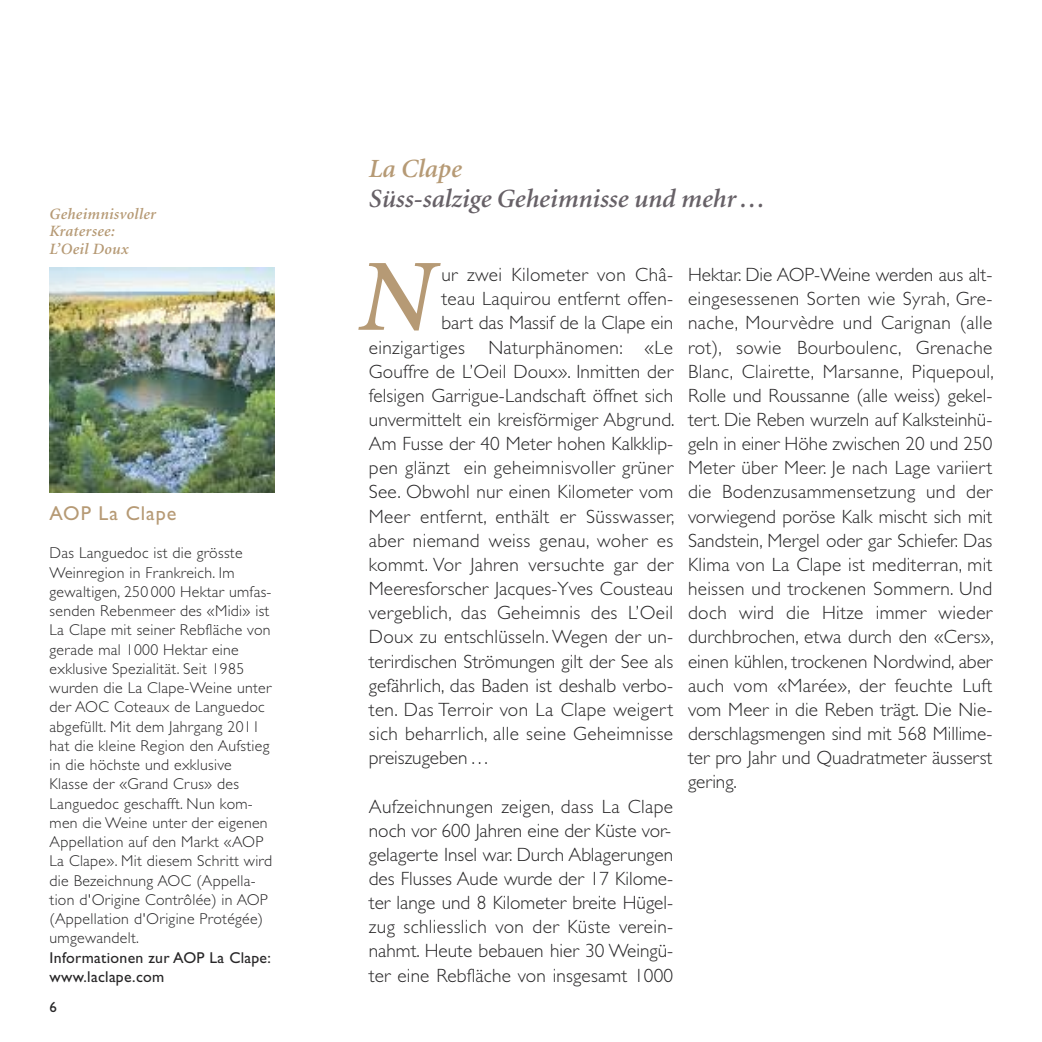
<style>
.page{position:relative;width:1042px;height:1042px;background:#fff}
.page>*{position:absolute;margin:0;border:0;box-sizing:border-box;transform-origin:0 0}
.t1{font:italic 600 102.55px "Minion";color:#b69a75}
.t2{font:italic 600 26.25px "Minion";color:#676167}
.t3{font:italic 600 26.25px "Minion";color:#b69a75}
.t4{font:20.12px "Gill Sans";letter-spacing:.05em;color:#b69a75}
.t5{font:300 19.25px/24.2px "Gill Sans";letter-spacing:.01em;color:#272627;text-align:justify}
.t6{font:300 15.75px/19.2px "Gill Sans";letter-spacing:.02em;color:#272627}
.t7{font:15.75px/19.2px "Gill Sans";letter-spacing:.02em;color:#272627}
.t8{font:italic 600 15.75px/17.5px "Minion";letter-spacing:.02em;color:#b69a75}
.t9{font:14.88px "Gill Sans";color:#272627}
</style>
<div class="page">
<img style="left:50px;top:268px;width:224px;height:224px">
<p class="t8" style="left:50px;top:206px;width:108px">Geheimnisvoller<br>Kratersee:<br>L’Oeil Doux</p>
<p class="t4" style="left:50px;top:505px;width:128px">AOP La Clape</p>
<p class="t6" style="left:50px;top:545px;width:224px">Das Languedoc ist die grösste<br>Weinregion in Frankreich. Im gewaltigen, 250 000 Hektar umfas&shy;senden Rebenmeer des «Midi» ist<br>La Clape mit seiner Rebfläche von gerade mal 1000 Hektar eine exklusive Spezialität. Seit 1985 wurden die La Clape-Weine unter der AOC Coteaux de Languedoc abgefüllt. Mit dem Jahrgang 2011 hat die kleine Region den Aufstieg in die höchste und exklusive<br>Klasse der «Grand Crus» des<br>Languedoc geschafft. Nun kom&shy;men die Weine unter der eigenen<br>Appellation auf den Markt «AOP<br>La Clape». Mit diesem Schritt wird die Bezeichnung AOC (Appella&shy;tion d'Origine Contrôlée) in AOP (Appellation d'Origine Protégée) umgewandelt.</p>
<p class="t7" style="left:50px;top:949px;width:223px">Informationen zur AOP La Clape: www.laclape.com</p>
<p class="t9" style="left:50px;top:1002px;width:9px">6</p>
<h2 class="t3" style="left:369px;top:159px;width:95px">La Clape</h2>
<h2 class="t2" style="left:369px;top:188px;width:398px">Süss-salzige Geheimnisse und mehr…</h2>
<h1 class="t1" style="left:359px;top:257px;width:76px">N</h1>
<p class="t5" style="left:441px;top:264px;width:233px">ur zwei Kilometer von Châ-</p>
<p class="t5" style="left:441px;top:288px;width:233px">teau Laquirou entfernt offen-</p>
<p class="t5" style="left:441px;top:313px;width:233px">bart das Massif de la Clape ein</p>
<p class="t5" style="left:369px;top:337px;width:306px">einzigartiges Naturphänomen: «Le</p>
<p class="t5" style="left:369px;top:361px;width:306px">Gouffre de L’Oeil Doux». Inmitten der</p>
<p class="t5" style="left:369px;top:385px;width:306px">felsigen Garrigue-Landschaft öffnet sich</p>
<p class="t5" style="left:369px;top:409px;width:307px">unvermittelt ein kreisförmiger Abgrund.</p>
<p class="t5" style="left:369px;top:433px;width:306px">Am Fusse der 40 Meter hohen Kalkklip-</p>
<p class="t5" style="left:369px;top:457px;width:306px">pen glänzt ein geheimnisvoller grüner</p>
<p class="t5" style="left:369px;top:482px;width:306px">See. Obwohl nur einen Kilometer vom</p>
<p class="t5" style="left:369px;top:506px;width:307px">Meer entfernt, enthält er Süsswasser,</p>
<p class="t5" style="left:369px;top:530px;width:306px">aber niemand weiss genau, woher es</p>
<p class="t5" style="left:369px;top:554px;width:306px">kommt. Vor Jahren versuchte gar der</p>
<p class="t5" style="left:369px;top:578px;width:306px">Meeresforscher Jacques-Yves Cousteau</p>
<p class="t5" style="left:369px;top:602px;width:306px">vergeblich, das Geheimnis des L’Oeil</p>
<p class="t5" style="left:369px;top:626px;width:306px">Doux zu entschlüsseln. Wegen der un-</p>
<p class="t5" style="left:369px;top:651px;width:306px">terirdischen Strömungen gilt der See als</p>
<p class="t5" style="left:369px;top:675px;width:306px">gefährlich, das Baden ist deshalb verbo-</p>
<p class="t5" style="left:369px;top:699px;width:306px">ten. Das Terroir von La Clape weigert</p>
<p class="t5" style="left:369px;top:723px;width:306px">sich beharrlich, alle seine Geheimnisse</p>
<p class="t5" style="left:369px;top:747px;width:122px">preiszugeben…</p>
<p class="t5" style="left:369px;top:796px;width:306px">Aufzeichnungen zeigen, dass La Clape noch vor 600 Jahren eine der Küste vor&shy;gelagerte Insel war. Durch Ablagerungen des Flusses Aude wurde der 17 Kilome&shy;ter lange und 8 Kilometer breite Hügel&shy;zug schliesslich von der Küste verein&shy;nahmt. Heute bebauen hier 30 Weingü&shy;ter eine Rebfläche von insgesamt 1000</p>
<p class="t5" style="left:688px;top:264px;width:307px">Hektar. Die AOP-Weine werden aus alt&shy;eingesessenen Sorten wie Syrah, Gre&shy;nache, Mourvèdre und Carignan (alle rot), sowie Bourboulenc, Grenache Blanc, Clairette, Marsanne, Piquepoul, Rolle und Roussanne (alle weiss) gekel&shy;tert. Die Reben wurzeln auf Kalksteinhü&shy;geln in einer Höhe zwischen 20 und 250<br>Meter über Meer. Je nach Lage variiert die Bodenzusammensetzung und der vorwiegend poröse Kalk mischt sich mit Sandstein, Mergel oder gar Schiefer. Das Klima von La Clape ist mediterran, mit heissen und trockenen Sommern. Und doch wird die Hitze immer wieder durchbrochen, etwa durch den «Cers», einen kühlen, trockenen Nordwind, aber auch vom «Marée», der feuchte Luft vom Meer in die Reben trägt. Die Nie&shy;derschlagsmengen sind mit 568 Millime&shy;ter pro Jahr und Quadratmeter äusserst gering.</p>
</div>
